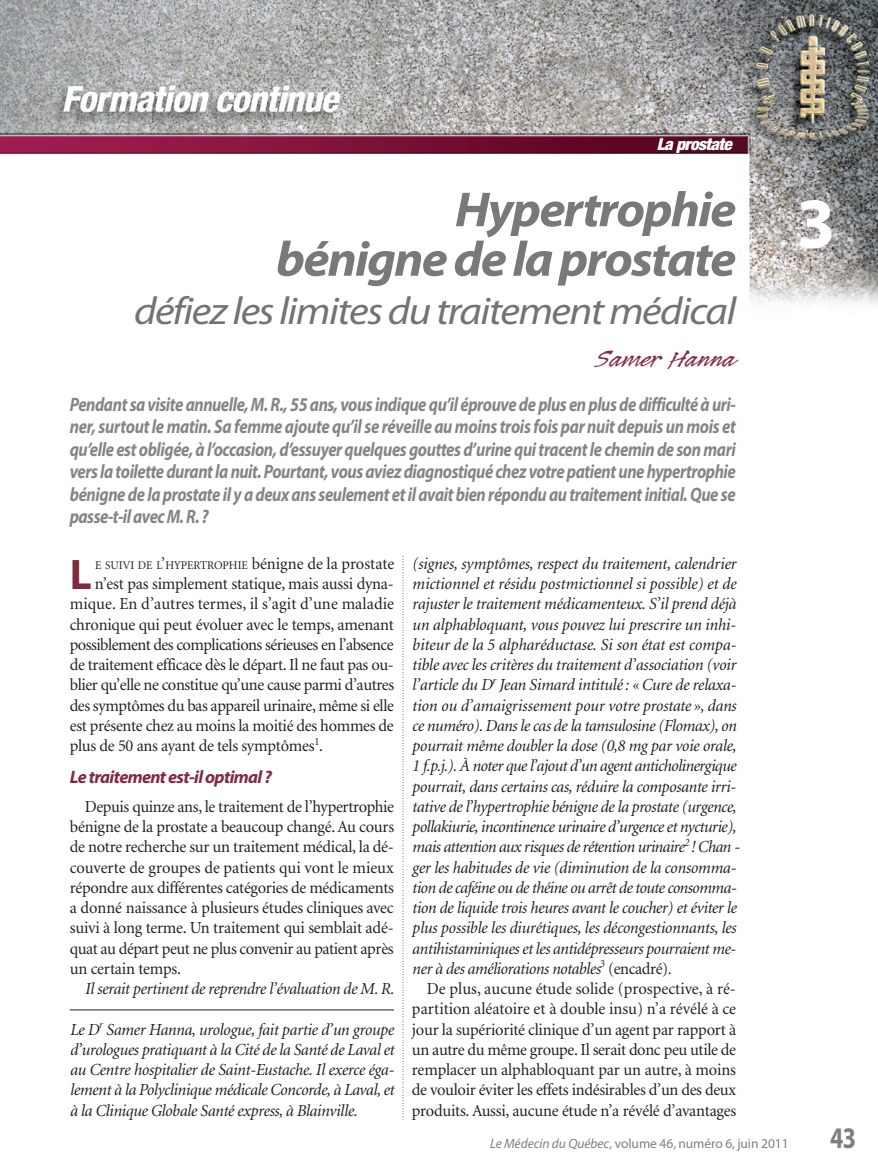
<style>
.page{position:relative;width:878px;height:1175px;background:#fff}
.page>*{position:absolute;margin:0;border:0;box-sizing:border-box;transform-origin:0 0}
.t1{font:700 72px "Myriad Pro";color:#fff}
.t2{font:italic 700 49.5px/49.5px "Myriad Pro";letter-spacing:-.035em;color:#77797b;text-align:right;scale:1.05 1}
.t3{font:700 42.9px "Myriad Pro";color:#82293f}
.t4{font:italic 39px "Myriad Pro";letter-spacing:-.035em;color:#717375;scale:1.1 1}
.t5{font:700 30px "Myriad Pro";color:#7d7f81;scale:.8 1}
.t6{font:27px "Legault Std";color:#82293f;scale:1.2 1}
.t7{font:italic 700 19.5px/22.5px "Myriad Pro";letter-spacing:-.025em;color:#838588;text-align:justify;scale:.85 1}
.t8{font:italic 700 18px "Myriad Pro";letter-spacing:-.035em;color:#82293f}
.t9{font:italic 16.8px/20.2px "Minion";letter-spacing:-.02em;color:#231f20}
.t10{font:16.8px/20.2px "Minion";letter-spacing:-.015em;color:#231f20;text-align:justify}
.t11{font:italic 900 condensed 16.5px "Helvetica Neue";letter-spacing:-.035em;color:#fff;scale:1.05 1}
.t12{font:13.5px "Myriad Pro";letter-spacing:-.005em;color:#7d7f81}
.t13{font:11.85px "Minion";color:#231f20}
.s1{font-size:16.8px}
.s2{font-style:normal}
.s3{font-style:italic}
</style>
<div class="page">
<img style="left:0;top:0;width:878px;height:307px">
<hr style="left:70px;top:1009px;width:324px;height:1px;background:#231f20">
<svg style="left:402px;top:556px;width:1px;height:564px"></svg>
<p class="t11" style="left:657px;top:138px;width:73px">La prostate</p>
<h2 class="t2" style="left:276px;top:189px;width:440px">Hypertrophie bénigne de la prostate</h2>
<h3 class="t4" style="left:134px;top:296px;width:549px">défiez les limites du traitement médical</h3>
<h3 class="t6" style="left:596px;top:341px;width:118px">Samer Hanna</h3>
<p class="t7" style="left:70px;top:394px;width:785px">Pendant sa visite annuelle, M. R., 55 ans, vous indique qu’il éprouve de plus en plus de difficulté à uri&shy;ner, surtout le matin. Sa femme ajoute qu’il se réveille au moins trois fois par nuit depuis un mois et qu’elle est obligée, à l’occasion, d’essuyer quelques gouttes d’urine qui tracent le chemin de son mari vers la toilette durant la nuit. Pourtant, vous aviez diagnostiqué chez votre patient une hypertrophie bénigne de la prostate il y a deux ans seulement et il avait bien répondu au traitement initial. Que se passe-t-il avec M. R. ?</p>
<h3 class="t3" style="left:70px;top:558px;width:23px">L</h3>
<p class="t13" style="left:95px;top:560px;width:301px">E SUIVI DE L<span class="s1">’</span>HYPERTROPHIE <span class="s1">bénigne de la prostate</span></p>
<p class="t10" style="left:70px;top:575px;width:326px;text-indent:25px">n’est pas simplement statique, mais aussi dyna&shy;mique. En d’autres termes, il s’agit d’une maladie chronique qui peut évoluer avec le temps, amenant possiblement des complications sérieuses en l’absence de traitement efficace dès le départ. Il ne faut pas ou&shy;blier qu’elle ne constitue qu’une cause parmi d’autres des symptômes du bas appareil urinaire, même si elle est présente chez au moins la moitié des hommes de plus de 50 ans ayant de tels symptômes<sup>1</sup>.</p>
<p class="t8" style="left:70px;top:770px;width:204px">Le traitement est-il optimal ?</p>
<p class="t10" style="left:70px;top:797px;width:326px;text-indent:15px">Depuis quinze ans, le traitement de l’hypertrophie bénigne de la prostate a beaucoup changé. Au cours de notre recherche sur un traitement médical, la dé&shy;couverte de groupes de patients qui vont le mieux répondre aux différentes catégories de médicaments a donné naissance à plusieurs études cliniques avec suivi à long terme. Un traitement qui semblait adé&shy;quat au départ peut ne plus convenir au patient après un certain temps.</p>
<p class="t9" style="left:85px;top:980px;width:311px">Il serait pertinent de reprendre l’évaluation de M. R.</p>
<p class="t9" style="left:70px;top:1020px;width:326px;text-align:justify">Le D<sup>r</sup> Samer Hanna, urologue, fait partie d’un groupe d’urologues pratiquant à la Cité de la Santé de Laval et au Centre hospitalier de Saint-Eustache. Il exerce éga&shy;lement à la Polyclinique médicale Concorde, à Laval, et à la Clinique Globale Santé express, à Blainville.</p>
<p class="t9" style="left:412px;top:554px;width:329px">(signes, symptômes, respect du traitement, calendrier mictionnel et résidu postmictionnel si possible) et de rajuster le traitement médicamenteux. S’il prend déjà un alphabloquant, vous pouvez lui prescrire un inhi&shy;biteur de la 5 alpharéductase. Si son état est compa&shy;tible avec les critères du traitement d’association (voir l’article du D<sup>r</sup> Jean Simard intitulé : « Cure de relaxa&shy;tion ou d’amaigrissement pour votre prostate », dans ce numéro). Dans le cas de la tamsulosine (Flomax), on pourrait même doubler la dose (0,8 mg par voie orale, 1 f.p.j.). À noter que l’ajout d’un agent anticholinergique pourrait, dans certains cas, réduire la composante irri&shy;tative de l’hypertrophie bénigne de la prostate (urgence, pollakiurie, incontinence urinaire d’urgence et nycturie), mais attention aux risques de rétention urinaire<sup>2</sup> ! Chan - ger les habitudes de vie (diminution de la consomma&shy;tion de caféine ou de théine ou arrêt de toute consomma&shy;tion de liquide trois heures avant le coucher) et éviter le plus possible les diurétiques, les décongestionnants, les antihistaminiques et les antidépresseurs pourraient me&shy;ner à des améliorations notables<sup>3</sup> <span class="s2">(encadré)</span>.</p>
<p class="t10" style="left:412px;top:980px;width:326px;text-indent:15px">De plus, aucune étude solide (prospective, à ré&shy;partition aléatoire et à double insu) n’a révélé à ce jour la supériorité clinique d’un agent par rapport à un autre du même groupe. Il serait donc peu utile de remplacer un alphabloquant par un autre, à moins de vouloir éviter les effets indésirables d’un des deux produits. Aussi, aucune étude n’a révélé d’avantages</p>
<p class="t12" style="left:490px;top:1138px;width:300px"><span class="s3">Le Médecin du Québec,</span> volume 46, numéro 6, juin 2011</p>
<h1 class="t1" style="left:796px;top:196px;width:40px">3</h1>
<h3 class="t5" style="left:830px;top:1126px;width:34px">43</h3>
</div>
